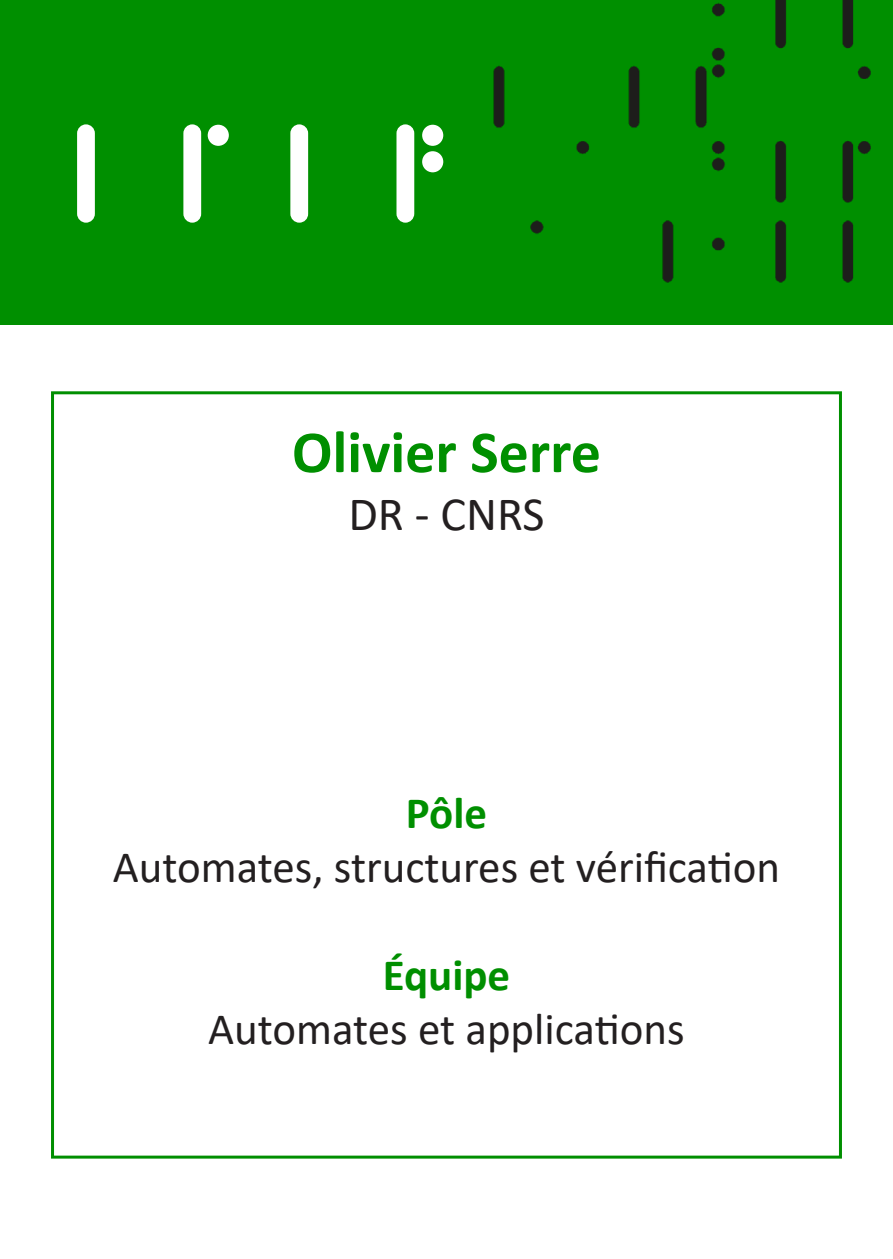
<style>
.page{position:relative;width:893px;height:1259px;background:#fff}
.page>*{position:absolute;margin:0;border:0;box-sizing:border-box;transform-origin:0 0}
.t1{font:700 60px "Calibri";color:#008f00}
.t2{font:48px "Calibri";color:#231f20}
.t3{font:45px "Calibri";color:#231f20}
.t4{font:700 45px "Calibri";color:#008f00}
</style>
<div class="page">
<div style="left:51px;top:391px;width:791px;height:767px;border:3px solid #008f00"></div>
<div style="left:0;top:0;width:893px;height:325px;background:#008f00"></div>
<svg style="left:77px;top:124px;width:337px;height:99px"></svg>
<div style="left:208px;top:125px;width:21px;height:21px;background:#fff;border-radius:50%"></div>
<div style="left:422px;top:125px;width:21px;height:21px;background:#fff;border-radius:50%"></div>
<div style="left:422px;top:151px;width:21px;height:21px;background:#fff;border-radius:50%"></div>
<img style="left:493px;top:0;width:378px;height:283px">
<p class="t1" style="left:292px;top:410px;width:311px">Olivier Serre</p>
<p class="t2" style="left:348px;top:480px;width:198px">DR - CNRS</p>
<p class="t4" style="left:406px;top:781px;width:83px">Pôle</p>
<p class="t3" style="left:113px;top:836px;width:669px">Automates, structures et vérification</p>
<p class="t4" style="left:383px;top:943px;width:129px">Équipe</p>
<p class="t3" style="left:208px;top:998px;width:478px">Automates et applications</p>
</div>
